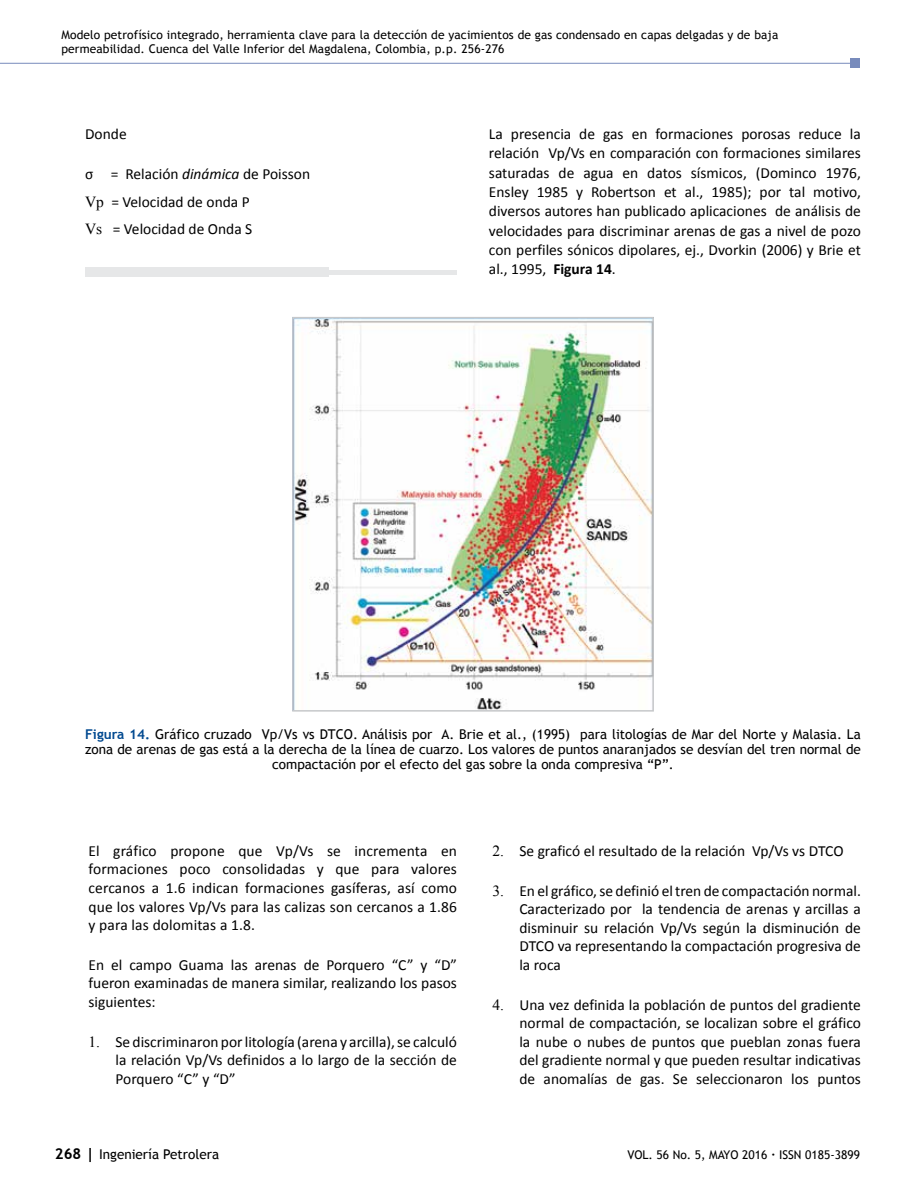
<style>
.page{position:relative;width:915px;height:1191px;background:#fff}
.page>*{position:absolute;margin:0;border:0;box-sizing:border-box;transform-origin:0 0}
.t1{font:15.45px/18.6px "Calibri";color:#000;text-align:justify}
.t2{font:13.5px/15px "Trebuchet MS";color:#000;text-align:center}
.t3{font:12px/14.4px "Trebuchet MS";letter-spacing:.01em;color:#000}
.s1{font-style:italic}
.s2{font-family:"Times New Roman"}
.s3{font-weight:700}
.s4{font-weight:700;color:#004990}
.s5{font-weight:700;font-size:15px}
</style>
<div class="page">
<hr style="left:0;top:63px;width:854px;height:1px;background:#788bbc">
<div style="left:850px;top:59px;width:9px;height:9px;background:#788bbc"></div>
<img style="left:295px;top:320px;width:355px;height:388px">
<div style="left:292px;top:317px;width:361px;height:394px;border:2px solid #c6c8ca"></div>
<div style="left:85px;top:268px;width:243px;height:9px;background:#e6e7e8"></div>
<hr style="left:226px;top:270px;width:230px;height:4px;background:#e6e7e8">
<p class="t3" style="left:61px;top:27px;width:718px">Modelo petrofísico integrado, herramienta clave para la detección de yacimientos de gas condensado en capas delgadas y de baja permeabilidad. Cuenca del Valle Inferior del Magdalena, Colombia, p.p. 256-276</p>
<p class="t1" style="left:85px;top:125px;width:43px">Donde</p>
<p class="t1" style="left:85px;top:161px;width:226px;line-height:27.5px;text-align:left">σ = Relación <span class="s1">dinámica</span> de Poisson<br><span class="s2">Vp</span> = Velocidad de onda P<br><span class="s2">Vs</span> = Velocidad de Onda S</p>
<p class="t1" style="left:489px;top:124px;width:373px;line-height:19.4px">La presencia de gas en formaciones porosas reduce la relación Vp/Vs en comparación con formaciones similares saturadas de agua en datos sísmicos, (Dominco 1976, Ensley 1985 y Robertson et al., 1985); por tal motivo, diversos autores han publicado aplicaciones de análisis de velocidades para discriminar arenas de gas a nivel de pozo con perfiles sónicos dipolares, ej., Dvorkin (2006) y Brie et al., 1995, <span class="s3">Figura 14</span>.</p>
<p class="t2" style="left:85px;top:727px;width:777px"><span class="s4">Figura 14.</span> Gráfico cruzado Vp/Vs vs DTCO. Análisis por A. Brie et al., (1995) para litologías de Mar del Norte y Malasia. La zona de arenas de gas está a la derecha de la línea de cuarzo. Los valores de puntos anaranjados se desvían del tren normal de compactación por el efecto del gas sobre la onda compresiva “P”.</p>
<p class="t1" style="left:88px;top:841px;width:370px">El gráfico propone que Vp/Vs se incrementa en formaciones poco consolidadas y que para valores cercanos a 1.6 indican formaciones gasíferas, así como que los valores Vp/Vs para las calizas son cercanos a 1.86 y para las dolomitas a 1.8.</p>
<p class="t1" style="left:88px;top:955px;width:370px">En el campo Guama las arenas de Porquero “C” y “D” fueron examinadas de manera similar, realizando los pasos siguientes:</p>
<p class="t1" style="left:115px;top:1032px;width:343px;text-indent:-27px"><span class="s2">1.</span> Se discriminaron por litología (arena y arcilla), se calculó la relación Vp/Vs definidos a lo largo de la sección de Porquero “C” y “D”</p>
<p class="t2" style="left:55px;top:1146px;width:166px"><span class="s5">268 |</span> Ingeniería Petrolera</p>
<p class="t1" style="left:492px;top:841px;width:352px"><span class="s2">2.</span> Se graficó el resultado de la relación Vp/Vs vs DTCO</p>
<p class="t1" style="left:519px;top:881px;width:343px;text-indent:-27px"><span class="s2">3.</span> En el gráfico, se definió el tren de compactación normal.<br>Caracterizado por la tendencia de arenas y arcillas a disminuir su relación Vp/Vs según la disminución de DTCO va representando la compactación progresiva de la roca</p>
<p class="t1" style="left:519px;top:995px;width:343px;text-indent:-27px"><span class="s2">4.</span> Una vez definida la población de puntos del gradiente normal de compactación, se localizan sobre el gráfico la nube o nubes de puntos que pueblan zonas fuera del gradiente normal y que pueden resultar indicativas de anomalías de gas. Se seleccionaron los puntos</p>
<p class="t3" style="left:627px;top:1147px;width:234px">VOL. 56 No. 5, MAYO 2016 <span class="s3">·</span> ISSN 0185-3899</p>
</div>
